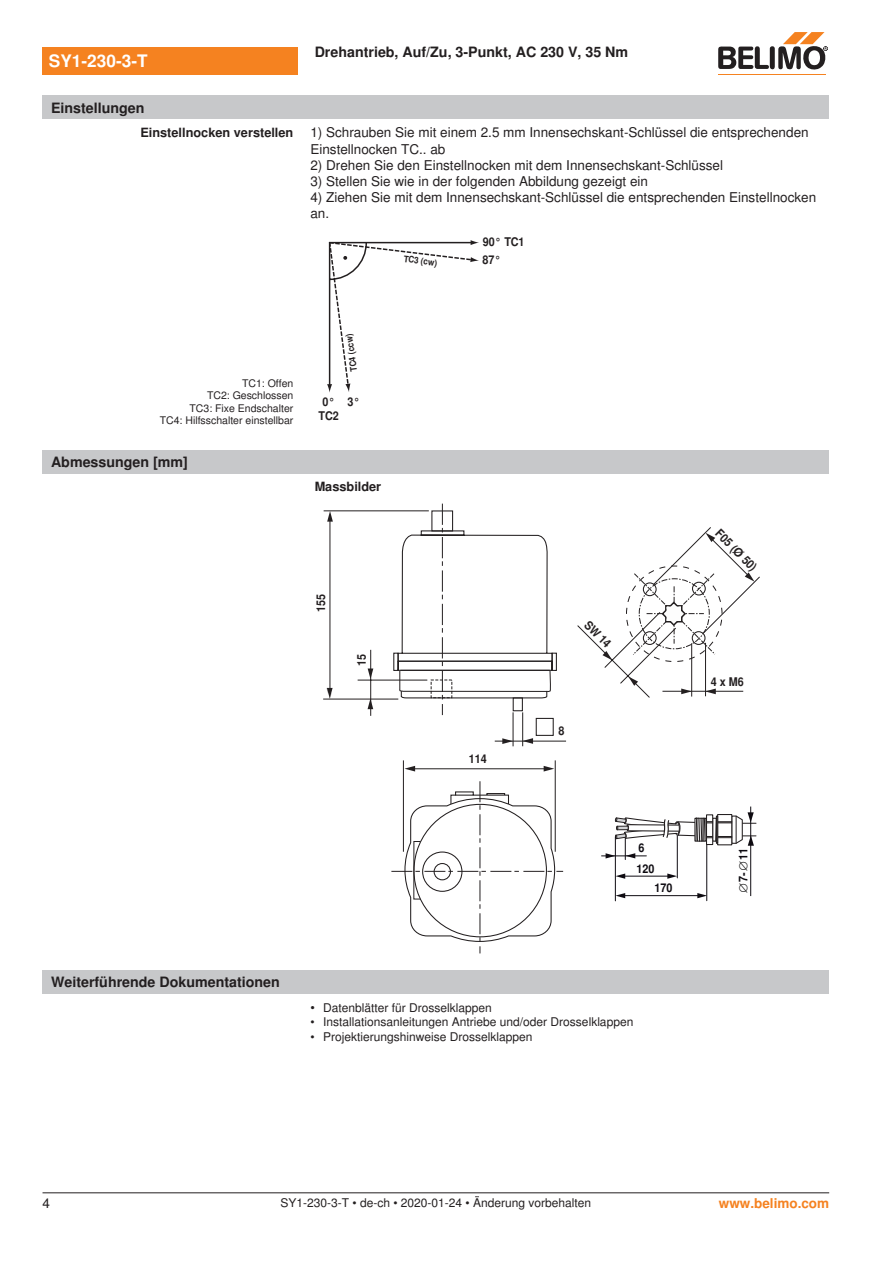
<style>
.page{position:relative;width:893px;height:1263px;background:#fff}
.page>*{position:absolute;margin:0;border:0;box-sizing:border-box;transform-origin:0 0}
.t1{font:700 17.25px "Nimbus Sans BEL";color:#fff}
.t2{font:700 14.25px "Nimbus Sans BEL";color:#231f20}
.t3{font:13.5px/16.2px "Nimbus Sans BEL";color:#231f20}
.Rechtsbündig_Footer{font:700 13.5px "Nimbus Sans BEL";color:#f58220}
.Rechtsbündig{font:700 12.75px "Nimbus Sans BEL";color:#231f20}
.Bulletpoints{font:12px "Nimbus Sans BEL";color:#231f20}
.Footer_EU_center{font:12px "Nimbus Sans BEL";color:#231f20}
.t4{font:700 12px/14.4px "Nimbus Sans BEL";color:#231f20;text-align:center;scale:.9 1}
.t5{font:700 12px/19.5px "Nimbus Sans BEL";color:#0e0b11;scale:.9 1}
.Tabellenkopf_rechtsb{font:10.5px "Nimbus Sans BEL";color:#231f20}
.Rechtsbündig-2{font:10.5px "Nimbus Sans BEL";color:#231f20}
.t6{font:700 9px "Nimbus Sans BEL";color:#231f20;scale:.9 1}
.s1{font-size:12.75px}
.s2{color:#000}
</style>
<div class="page">
<svg style="left:327px;top:240px;width:152px;height:153px"></svg>
<div style="left:43px;top:450px;width:786px;height:23px;background:#c7c8ca"></div>
<hr style="left:323px;top:699px;width:75px;height:1px;background:#231f20">
<svg style="left:327px;top:688px;width:6px;height:10px"></svg>
<hr style="left:324px;top:511px;width:105px;height:1px;background:#231f20">
<hr style="left:330px;top:519px;width:1px;height:171px;background:#231f20">
<svg style="left:327px;top:511px;width:6px;height:11px"></svg>
<hr style="left:495px;top:741px;width:71px;height:1px;background:#231f20">
<svg style="left:368px;top:668px;width:5px;height:11px"></svg>
<hr style="left:358px;top:680px;width:69px;height:1px;background:#231f20">
<hr style="left:370px;top:650px;width:1px;height:66px;background:#231f20">
<svg style="left:368px;top:698px;width:5px;height:11px"></svg>
<svg style="left:577px;top:527px;width:183px;height:171px"></svg>
<svg style="left:391px;top:504px;width:172px;height:449px"></svg>
<div style="left:413px;top:841px;width:8px;height:58px;border:1px solid #231f20"></div>
<div style="left:667px;top:606px;width:14px;height:15px;background:#fdfdfd"></div>
<hr style="left:677px;top:835px;width:1px;height:43px;background:#0e0b11">
<hr style="left:615px;top:837px;width:1px;height:64px;background:#0e0b11">
<svg style="left:667px;top:873px;width:10px;height:6px"></svg>
<svg style="left:615px;top:873px;width:10px;height:6px"></svg>
<hr style="left:621px;top:876px;width:48px;height:1px;background:#0e0b11">
<hr style="left:706px;top:843px;width:1px;height:58px;background:#0e0b11">
<svg style="left:697px;top:893px;width:10px;height:5px"></svg>
<svg style="left:615px;top:893px;width:10px;height:5px"></svg>
<hr style="left:621px;top:895px;width:79px;height:1px;background:#0e0b11">
<hr style="left:602px;top:856px;width:44px;height:1px;background:#0e0b11">
<hr style="left:750px;top:806px;width:1px;height:90px;background:#0e0b11">
<svg style="left:606px;top:812px;width:151px;height:47px"></svg>
<div style="left:43px;top:970px;width:786px;height:24px;background:#c7c8ca"></div>
<div style="left:43px;top:47px;width:255px;height:27px;background:#f58220"></div>
<hr style="left:718px;top:74px;width:107px;height:1px;background:#f58220">
<svg style="left:718px;top:32px;width:110px;height:38px"></svg>
<div style="left:43px;top:96px;width:786px;height:23px;background:#c7c8ca"></div>
<hr style="left:43px;top:1192px;width:786px;height:1px;background:#231f20">
<p class="t1" style="left:49px;top:51px;width:100px">SY1-230-3-T</p>
<p class="t2" style="left:51px;top:99px;width:95px">Einstellungen</p>
<p class="t2" style="left:315px;top:44px;width:315px">Drehantrieb, Auf/Zu, 3-Punkt, AC 230 V, 35 Nm</p>
<p class="Rechtsbündig" style="left:140px;top:125px;width:155px">Einstellnocken verstellen</p>
<p class="t3" style="left:310px;top:125px;width:500px">1) Schrauben Sie mit einem 2.5 mm Innensechskant-Schlüssel die entsprechenden<br>Einstellnocken TC.. ab</p>
<p class="t3" style="left:310px;top:157px;width:414px">2) Drehen Sie den Einstellnocken mit dem Innensechskant-Schlüssel</p>
<p class="t3" style="left:310px;top:173px;width:339px">3) Stellen Sie wie in der folgenden Abbildung gezeigt ein</p>
<p class="t3" style="left:310px;top:190px;width:507px">4) Ziehen Sie mit dem Innensechskant-Schlüssel die entsprechenden Einstellnocken an.</p>
<p class="t6" style="left:404px;top:254px;width:39px;rotate:7deg">TC3 (cw)</p>
<p class="Rechtsbündig-2" style="left:242px;top:376px;width:53px">TC1: Offen</p>
<p class="Tabellenkopf_rechtsb" style="left:207px;top:389px;width:88px">TC2: Geschlossen</p>
<p class="Tabellenkopf_rechtsb" style="left:190px;top:402px;width:105px">TC3: Fixe Endschalter</p>
<p class="Tabellenkopf_rechtsb" style="left:160px;top:414px;width:135px">TC4: Hilfsschalter einstellbar</p>
<p class="t2" style="left:51px;top:453px;width:138px">Abmessungen [mm]</p>
<p class="t6" style="left:349px;top:372px;width:44px;rotate:-98deg">TC4 (ccw)</p>
<p class="t4" style="left:319px;top:395px;width:24px">0°<br>TC2</p>
<p class="t4" style="left:347px;top:395px;width:15px">3°</p>
<p class="Rechtsbündig" style="left:315px;top:479px;width:68px">Massbilder</p>
<p class="t4" style="left:483px;top:235px;width:48px">90° TC1</p>
<p class="t4" style="left:482px;top:252px;width:22px">87°</p>
<p class="t4" style="left:314px;top:612px;width:22px;rotate:-90deg">155</p>
<p class="t4" style="left:354px;top:666px;width:15px;rotate:-90deg">15</p>
<p class="t4" style="left:469px;top:752px;width:22px">114</p>
<p class="t4" style="left:591px;top:617px;width:37px;rotate:45deg">SW 14</p>
<p class="t4" style="left:558px;top:724px;width:8px">8</p>
<p class="t5" style="left:638px;top:838px;width:8px">6</p>
<p class="t5" style="left:655px;top:859px;width:22px;text-indent:-18px">120<br>170</p>
<p class="t2" style="left:51px;top:974px;width:230px">Weiterführende Dokumentationen</p>
<p class="Bulletpoints" style="left:310px;top:1000px;width:183px"><span class="s1">•</span> Datenblätter für Drosselklappen</p>
<p class="Bulletpoints" style="left:310px;top:1015px;width:324px">• Installationsanleitungen Antriebe und/oder Drosselklappen</p>
<p class="Bulletpoints" style="left:310px;top:1029px;width:224px">• Projektierungshinweise Drosselklappen</p>
<p class="t4" style="left:722px;top:526px;width:61px;rotate:45deg">F05 (Ø 50)</p>
<p class="t4" style="left:711px;top:675px;width:38px">4 x M6</p>
<p class="t5" style="left:734px;top:894px;width:52px;rotate:-90deg"><span class="s2">∅</span>7-<span class="s2">∅</span>11</p>
<p class="t3" style="left:43px;top:1196px;width:9px">4</p>
<p class="Footer_EU_center" style="left:280px;top:1196px;width:312px">SY1-230-3-T • de-ch • 2020-01-24 • Änderung vorbehalten</p>
<p class="Rechtsbündig_Footer" style="left:719px;top:1195px;width:112px">www.belimo.com</p>
</div>
